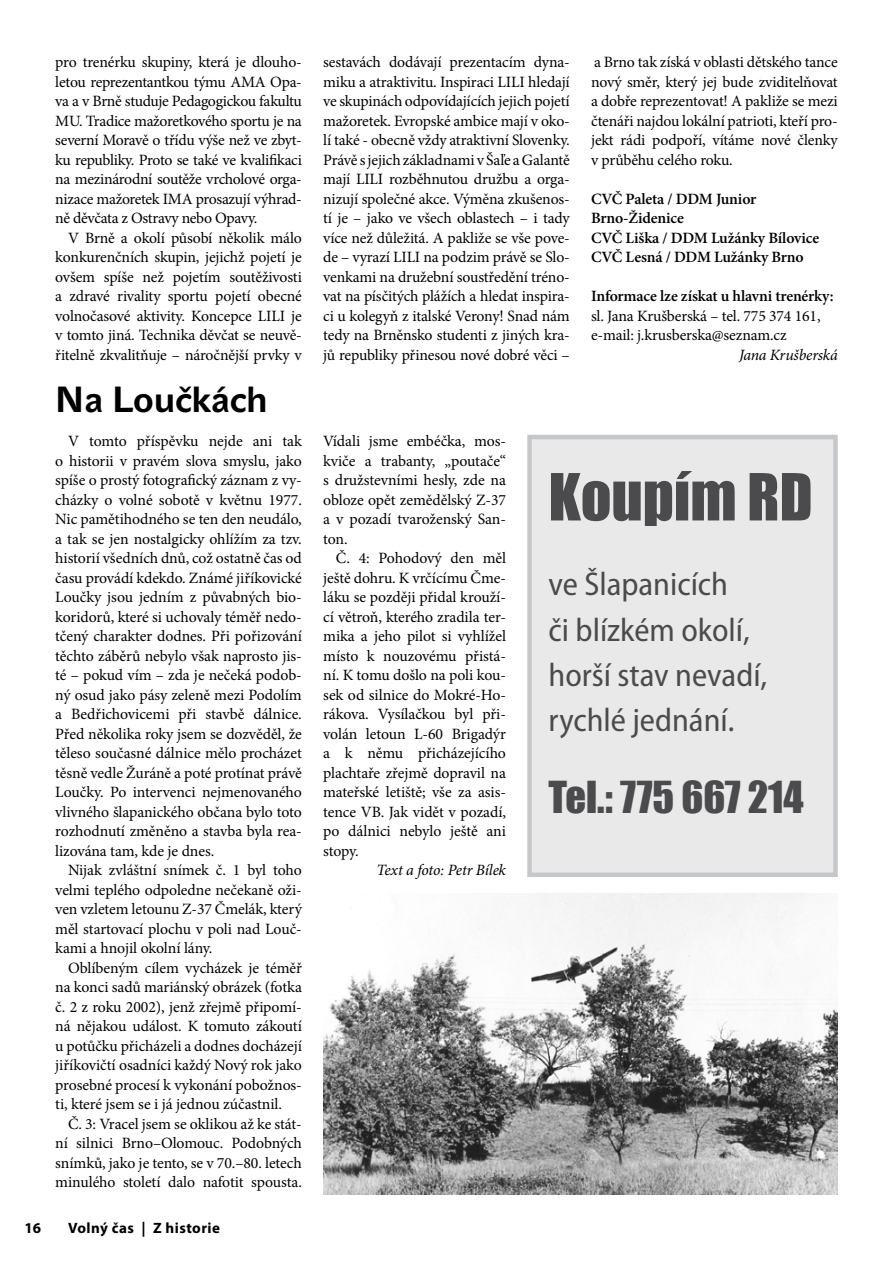
<style>
.page{position:relative;width:893px;height:1263px;background:#fff}
.page>*{position:absolute;margin:0;border:0;box-sizing:border-box;transform-origin:0 0}
.t1{font:60px "Impact";color:#4b4b4d}
.t2{font:40.5px "Impact";color:#4b4b4d}
.t3{font:700 36px "John Sans Text Pro";color:#000}
.t4{font:semi-condensed 33px/45px "Myriad Pro";color:#4b4b4d}
.t5{font:15.75px/19.5px "Minion Pro";letter-spacing:-.01em;color:#000;text-align:justify}
.t6{font:600 15.75px/19.5px "Minion Pro";letter-spacing:-.01em;color:#000}
.t7{font:italic 15.75px "Minion Pro";letter-spacing:-.015em;color:#000}
.t8{font:700 15px "Myriad Pro";letter-spacing:.03em;color:#000}
</style>
<div class="page">
<img style="left:324px;top:893px;width:514px;height:302px">
<div style="left:527px;top:435px;width:311px;height:442px;background:#e9e9ea;border:4px solid #c6c7c8"></div>
<p class="t5" style="left:55px;top:52px;width:248px">pro trenérku skupiny, která je dlouho-</p>
<p class="t5" style="left:55px;top:72px;width:248px">letou reprezentantkou týmu AMA Opa-</p>
<p class="t5" style="left:55px;top:91px;width:248px">va a v Brně studuje Pedagogickou fakultu</p>
<p class="t5" style="left:55px;top:111px;width:248px">MU. Tradice mažoretkového sportu je na</p>
<p class="t5" style="left:55px;top:130px;width:248px">severní Moravě o třídu výše než ve zbyt-</p>
<p class="t5" style="left:55px;top:150px;width:248px">ku republiky. Proto se také ve kvalifikaci</p>
<p class="t5" style="left:55px;top:169px;width:248px">na mezinárodní soutěže vrcholové orga-</p>
<p class="t5" style="left:55px;top:189px;width:248px">nizace mažoretek IMA prosazují výhrad-</p>
<p class="t5" style="left:55px;top:208px;width:204px">ně děvčata z Ostravy nebo Opavy.</p>
<p class="t5" style="left:68px;top:228px;width:235px">V Brně a okolí působí několik málo</p>
<p class="t5" style="left:55px;top:247px;width:248px">konkurenčních skupin, jejichž pojetí je</p>
<p class="t5" style="left:55px;top:267px;width:248px">ovšem spíše než pojetím soutěživosti</p>
<p class="t5" style="left:55px;top:286px;width:248px">a zdravé rivality sportu pojetí obecné</p>
<p class="t5" style="left:55px;top:306px;width:248px">volnočasové aktivity. Koncepce LILI je</p>
<p class="t5" style="left:55px;top:325px;width:248px">v tomto jiná. Technika děvčat se neuvě-</p>
<p class="t5" style="left:55px;top:345px;width:248px">řitelně zkvalitňuje – náročnější prvky v</p>
<p class="t3" style="left:55px;top:379px;width:214px">Na Loučkách</p>
<p class="t5" style="left:68px;top:432px;width:235px">V tomto příspěvku nejde ani tak</p>
<p class="t5" style="left:55px;top:451px;width:248px">o historii v pravém slova smyslu, jako</p>
<p class="t5" style="left:55px;top:471px;width:248px">spíše o prostý fotografický záznam z vy-</p>
<p class="t5" style="left:55px;top:490px;width:248px">cházky o volné sobotě v květnu 1977.</p>
<p class="t5" style="left:55px;top:510px;width:248px">Nic pamětihodného se ten den neudálo,</p>
<p class="t5" style="left:55px;top:529px;width:248px">a tak se jen nostalgicky ohlížím za tzv.</p>
<p class="t5" style="left:55px;top:549px;width:248px">historií všedních dnů, což ostatně čas od</p>
<p class="t5" style="left:55px;top:568px;width:248px">času provádí kdekdo. Známé jiříkovické</p>
<p class="t5" style="left:55px;top:587px;width:248px">Loučky jsou jedním z půvabných bio-</p>
<p class="t5" style="left:55px;top:607px;width:248px">koridorů, které si uchovaly téměř nedo-</p>
<p class="t5" style="left:55px;top:626px;width:248px">tčený charakter dodnes. Při pořizování</p>
<p class="t5" style="left:55px;top:646px;width:248px">těchto záběrů nebylo však naprosto jis-</p>
<p class="t5" style="left:55px;top:665px;width:248px">té – pokud vím – zda je nečeká podob-</p>
<p class="t5" style="left:55px;top:685px;width:248px">ný osud jako pásy zeleně mezi Podolím</p>
<p class="t5" style="left:55px;top:704px;width:248px">a Bedřichovicemi při stavbě dálnice.</p>
<p class="t5" style="left:55px;top:724px;width:248px">Před několika roky jsem se dozvěděl, že</p>
<p class="t5" style="left:55px;top:743px;width:248px">těleso současné dálnice mělo procházet</p>
<p class="t5" style="left:55px;top:763px;width:248px">těsně vedle Žuráně a poté protínat právě</p>
<p class="t5" style="left:55px;top:782px;width:248px">Loučky. Po intervenci nejmenovaného</p>
<p class="t5" style="left:55px;top:802px;width:248px">vlivného šlapanického občana bylo toto</p>
<p class="t5" style="left:55px;top:821px;width:248px">rozhodnutí změněno a stavba byla rea-</p>
<p class="t5" style="left:55px;top:841px;width:161px">lizována tam, kde je dnes.</p>
<p class="t5" style="left:68px;top:860px;width:235px">Nijak zvláštní snímek č. 1 byl toho</p>
<p class="t5" style="left:55px;top:880px;width:248px">velmi teplého odpoledne nečekaně oži-</p>
<p class="t5" style="left:55px;top:899px;width:248px">ven vzletem letounu Z-37 Čmelák, který</p>
<p class="t5" style="left:55px;top:919px;width:248px">měl startovací plochu v poli nad Louč-</p>
<p class="t5" style="left:55px;top:938px;width:159px">kami a hnojil okolní lány.</p>
<p class="t5" style="left:68px;top:958px;width:235px">Oblíbeným cílem vycházek je téměř</p>
<p class="t5" style="left:55px;top:977px;width:248px">na konci sadů mariánský obrázek (fotka</p>
<p class="t5" style="left:55px;top:997px;width:248px">č. 2 z roku 2002), jenž zřejmě připomí-</p>
<p class="t5" style="left:55px;top:1016px;width:248px">ná nějakou událost. K tomuto zákoutí</p>
<p class="t5" style="left:55px;top:1036px;width:248px">u potůčku přicházeli a dodnes docházejí</p>
<p class="t5" style="left:55px;top:1055px;width:248px">jiříkovičtí osadníci každý Nový rok jako</p>
<p class="t5" style="left:55px;top:1075px;width:248px">prosebné procesí k vykonání pobožnos-</p>
<p class="t5" style="left:55px;top:1094px;width:228px">ti, které jsem se i já jednou zúčastnil.</p>
<p class="t5" style="left:68px;top:1114px;width:235px">Č. 3: Vracel jsem se oklikou až ke stát-</p>
<p class="t5" style="left:55px;top:1133px;width:248px">ní silnici Brno–Olomouc. Podobných</p>
<p class="t5" style="left:55px;top:1153px;width:248px">snímků, jako je tento, se v 70.–80. letech</p>
<p class="t5" style="left:55px;top:1172px;width:248px">minulého století dalo nafotit spousta.</p>
<p class="t8" style="left:25px;top:1218px;width:18px">16</p>
<p class="t8" style="left:68px;top:1218px;width:153px">Volný čas | Z historie</p>
<p class="t5" style="left:323px;top:52px;width:248px">sestavách dodávají prezentacím dyna&shy;miku a atraktivitu. Inspiraci LILI hledají ve skupinách odpovídajících jejich pojetí mažoretek. Evropské ambice mají v oko&shy;lí také - obecně vždy atraktivní Slovenky.<br>Právě s jejich základnami v Šaľe a Galantě mají LILI rozběhnutou družbu a orga&shy;nizují společné akce. Výměna zkušenos&shy;tí je – jako ve všech oblastech – i tady více než důležitá. A pakliže se vše pove&shy;de – vyrazí LILI na podzim právě se Slo&shy;venkami na družební soustředění tréno&shy;vat na písčitých plážích a hledat inspira&shy;ci u kolegyň z italské Verony! Snad nám tedy na Brněnsko studenti z jiných kra&shy;jů republiky přinesou nové dobré věci –</p>
<p class="t5" style="left:591px;top:52px;width:248px">a Brno tak získá v oblasti dětského tance nový směr, který jej bude zviditelňovat a dobře reprezentovat! A pakliže se mezi čtenáři najdou lokální patrioti, kteří pro&shy;jekt rádi podpoří, vítáme nové členky v průběhu celého roku.</p>
<p class="t6" style="left:591px;top:189px;width:230px">CVČ Paleta / DDM Junior<br>Brno-Židenice<br>CVČ Liška / DDM Lužánky Bílovice<br>CVČ Lesná / DDM Lužánky Brno</p>
<p class="t6" style="left:591px;top:286px;width:244px">Informace lze získat u hlavni trenérky:</p>
<p class="t5" style="left:591px;top:306px;width:231px">sl. Jana Krušberská – tel. 775 374 161,</p>
<p class="t5" style="left:591px;top:325px;width:197px">e-mail: j.krusberska@seznam.cz</p>
<p class="t7" style="left:739px;top:344px;width:100px">Jana Krušberská</p>
<p class="t5" style="left:323px;top:431px;width:184px">Vídali jsme embéčka, mos-</p>
<p class="t5" style="left:323px;top:451px;width:184px">kviče a trabanty, „poutače“</p>
<p class="t5" style="left:323px;top:470px;width:184px">s družstevními hesly, zde na</p>
<p class="t5" style="left:323px;top:490px;width:184px">obloze opět zemědělský Z-37</p>
<p class="t5" style="left:323px;top:509px;width:184px">a v pozadí tvaroženský San-</p>
<p class="t5" style="left:323px;top:529px;width:26px">ton.</p>
<p class="t5" style="left:336px;top:548px;width:172px">Č. 4: Pohodový den měl</p>
<p class="t5" style="left:323px;top:568px;width:184px">ještě dohru. K vrčícímu Čme-</p>
<p class="t5" style="left:323px;top:587px;width:184px">láku se později přidal krouží-</p>
<p class="t5" style="left:323px;top:607px;width:184px">cí větroň, kterého zradila ter-</p>
<p class="t5" style="left:323px;top:626px;width:184px">mika a jeho pilot si vyhlížel</p>
<p class="t5" style="left:323px;top:646px;width:184px">místo k nouzovému přistá-</p>
<p class="t5" style="left:323px;top:665px;width:184px">ní. K tomu došlo na poli kou-</p>
<p class="t5" style="left:323px;top:685px;width:184px">sek od silnice do Mokré-Ho-</p>
<p class="t5" style="left:323px;top:704px;width:184px">rákova. Vysílačkou byl při-</p>
<p class="t5" style="left:323px;top:724px;width:184px">volán letoun L-60 Brigadýr</p>
<p class="t5" style="left:323px;top:743px;width:184px">a k němu přicházejícího</p>
<p class="t5" style="left:323px;top:763px;width:184px">plachtaře zřejmě dopravil na</p>
<p class="t5" style="left:323px;top:782px;width:184px">mateřské letiště; vše za asis-</p>
<p class="t5" style="left:323px;top:802px;width:184px">tence VB. Jak vidět v pozadí,</p>
<p class="t5" style="left:323px;top:821px;width:184px">po dálnici nebylo ještě ani</p>
<p class="t5" style="left:323px;top:841px;width:37px">stopy.</p>
<p class="t7" style="left:376px;top:859px;width:131px">Text a foto: Petr Bílek</p>
<p class="t1" style="left:549px;top:450px;width:266px">Koupím RD</p>
<p class="t4" style="left:549px;top:561px;width:220px">ve Šlapanicích<br>či blízkém okolí, horší stav nevadí, rychlé jednání.</p>
<p class="t2" style="left:549px;top:766px;width:257px">Tel.: 775 667 214</p>
</div>
